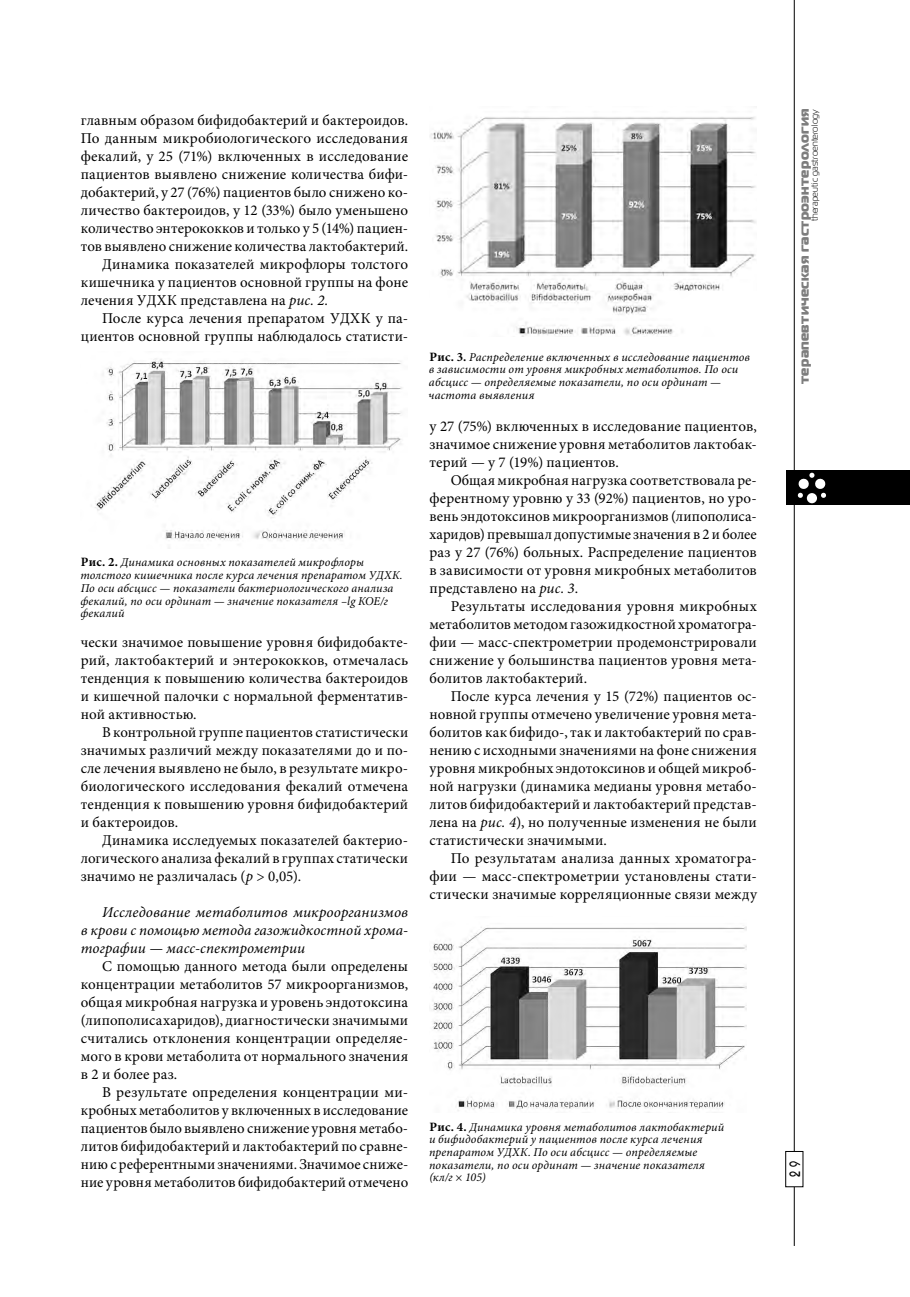
<style>
.page{position:relative;width:910px;height:1297px;background:#fff}
.page>*{position:absolute;margin:0;border:0;box-sizing:border-box;transform-origin:0 0}
.t1{font:15px "Minion Pro";letter-spacing:.01em;color:#000}
.t2{font:italic 15px "Minion Pro";letter-spacing:.01em;color:#000}
.t3{font:15px "Bauhaus Medium C";color:#000;scale:.72 1}
.t4{font:13.5px "Magistral Black C";letter-spacing:.025em;color:#7d7d7d}
.t5{font:italic 12px/12.8px "Minion Pro";letter-spacing:.015em;color:#000}
.t6{font:9px "Magistral C";letter-spacing:.02em;color:#000}
.s1{font-style:italic}
.s2{font-weight:700;font-style:normal;font-size:12.75px}
.s3{font-style:normal}
</style>
<div class="page">
<hr style="left:794px;top:0;width:1px;height:1246px;background:#000">
<div style="left:786px;top:1151px;width:17px;height:36px;background:#fff"></div>
<div style="left:785px;top:1151px;width:18px;height:36px;border:1px solid #000"></div>
<div style="left:787px;top:471px;width:123px;height:34px;background:#000"></div>
<div style="left:807px;top:493px;width:10px;height:10px;background:#fff;border-radius:50%"></div>
<svg style="left:797px;top:473px;width:29px;height:25px"></svg>
<img style="left:95px;top:358px;width:307px;height:191px">
<img style="left:430px;top:117px;width:326px;height:220px">
<img style="left:432px;top:926px;width:314px;height:187px">
<p class="t1" style="left:81px;top:114px;width:329px">главным образом бифидобактерий и бактероидов.</p>
<p class="t1" style="left:81px;top:132px;width:329px">По данным микробиологического исследования</p>
<p class="t1" style="left:81px;top:150px;width:329px">фекалий, у 25 (71%) включенных в исследование</p>
<p class="t1" style="left:81px;top:168px;width:329px">пациентов выявлено снижение количества бифи-</p>
<p class="t1" style="left:81px;top:186px;width:329px">добактерий, у 27 (76%) пациентов было снижено ко-</p>
<p class="t1" style="left:81px;top:204px;width:329px">личество бактероидов, у 12 (33%) было уменьшено</p>
<p class="t1" style="left:81px;top:222px;width:329px">количество энтерококков и только у 5 (14%) пациен-</p>
<p class="t1" style="left:81px;top:240px;width:329px">тов выявлено снижение количества лактобактерий.</p>
<p class="t1" style="left:102px;top:258px;width:308px">Динамика показателей микрофлоры толстого</p>
<p class="t1" style="left:81px;top:276px;width:329px">кишечника у пациентов основной группы на фоне</p>
<p class="t1" style="left:81px;top:294px;width:249px">лечения УДХК представлена на <span class="s1">рис. 2.</span></p>
<p class="t1" style="left:102px;top:312px;width:308px">После курса лечения препаратом УДХК у па-</p>
<p class="t1" style="left:81px;top:330px;width:329px">циентов основной группы наблюдалось статисти-</p>
<p class="t5" style="left:80px;top:557px;width:324px"><span class="s2">Рис. 2.</span> Динамика основных показателей микрофлоры толстого кишечника после курса лечения препаратом УДХК.<br>По оси абсцисс — показатели бактериологического анализа фекалий, по оси ординат — значение показателя –lg КОЕ/г фекалий</p>
<p class="t1" style="left:81px;top:636px;width:329px">чески значимое повышение уровня бифидобакте-</p>
<p class="t1" style="left:81px;top:654px;width:329px">рий, лактобактерий и энтерококков, отмечалась</p>
<p class="t1" style="left:81px;top:672px;width:329px">тенденция к повышению количества бактероидов</p>
<p class="t1" style="left:81px;top:690px;width:329px">и кишечной палочки с нормальной ферментатив-</p>
<p class="t1" style="left:81px;top:708px;width:117px">ной активностью.</p>
<p class="t1" style="left:102px;top:726px;width:308px">В контрольной группе пациентов статистически</p>
<p class="t1" style="left:81px;top:744px;width:329px">значимых различий между показателями до и по-</p>
<p class="t1" style="left:81px;top:762px;width:329px">сле лечения выявлено не было, в результате микро-</p>
<p class="t1" style="left:81px;top:780px;width:329px">биологического исследования фекалий отмечена</p>
<p class="t1" style="left:81px;top:798px;width:329px">тенденция к повышению уровня бифидобактерий</p>
<p class="t1" style="left:81px;top:816px;width:99px">и бактероидов.</p>
<p class="t1" style="left:102px;top:834px;width:308px">Д инамика исследуемых показателей бактерио-</p>
<p class="t1" style="left:81px;top:852px;width:329px">логического анализа фекалий в группах статически</p>
<p class="t1" style="left:81px;top:870px;width:222px">значимо не различалась (<span class="s1">p</span> &gt; 0,05).</p>
<p class="t2" style="left:102px;top:906px;width:308px">Исследование метаболитов микроорганизмов</p>
<p class="t2" style="left:81px;top:924px;width:329px">в крови с помощью метода газожидкостной хрома-</p>
<p class="t2" style="left:81px;top:942px;width:226px">тографии — масс-спектрометрии</p>
<p class="t1" style="left:102px;top:960px;width:308px">С помощью данного метода были определены</p>
<p class="t1" style="left:81px;top:978px;width:329px">концентрации метаболитов 57 микроорганизмов,</p>
<p class="t1" style="left:81px;top:996px;width:329px">общая микробная нагрузка и уровень эндотоксина</p>
<p class="t1" style="left:81px;top:1014px;width:329px">(липополисахаридов), диагностически значимыми</p>
<p class="t1" style="left:81px;top:1032px;width:329px">считались отклонения концентрации определяе-</p>
<p class="t1" style="left:81px;top:1050px;width:329px">мого в крови метаболита от нормального значения</p>
<p class="t1" style="left:81px;top:1068px;width:98px">в 2 и более раз.</p>
<p class="t1" style="left:102px;top:1086px;width:308px">В результате определения концентрации ми-</p>
<p class="t1" style="left:81px;top:1104px;width:329px">кробных метаболитов у включенных в исследование</p>
<p class="t1" style="left:81px;top:1122px;width:329px">пациентов было выявлено снижение уровня метабо-</p>
<p class="t1" style="left:81px;top:1140px;width:329px">литов бифидобактерий и лактобактерий по сравне-</p>
<p class="t1" style="left:81px;top:1158px;width:329px">нию с референтными значениями. Значимое сниже-</p>
<p class="t1" style="left:81px;top:1176px;width:329px">ние уровня метаболитов бифидобактерий отмечено</p>
<p class="t5" style="left:428px;top:351px;width:323px"><span class="s2">Рис. 3.</span> Распределение включенных в исследование пациентов в зависимости от уровня микробных метаболитов. По оси абсцисс — определяемые показатели, по оси ординат — частота выявления</p>
<p class="t1" style="left:429px;top:420px;width:329px">у 27 (75%) включенных в исследование пациентов,</p>
<p class="t1" style="left:429px;top:438px;width:329px">значимое снижение уровня метаболитов лактобак-</p>
<p class="t1" style="left:429px;top:456px;width:191px">терий — у 7 (19%) пациентов.</p>
<p class="t1" style="left:451px;top:474px;width:308px">Общая микробная нагрузка соответствовала ре-</p>
<p class="t1" style="left:429px;top:492px;width:329px">ферентному уровню у 33 (92%) пациентов, но уро-</p>
<p class="t1" style="left:429px;top:510px;width:329px">вень эндотоксинов микроорганизмов (липополиса-</p>
<p class="t1" style="left:429px;top:528px;width:329px">харидов) превышал допустимые значения в 2 и более</p>
<p class="t1" style="left:429px;top:546px;width:329px">раз у 27 (76%) больных. Распределение пациентов</p>
<p class="t1" style="left:429px;top:564px;width:329px">в зависимости от уровня микробных метаболитов</p>
<p class="t1" style="left:429px;top:582px;width:150px">представлено на <span class="s1">рис. 3</span>.</p>
<p class="t1" style="left:451px;top:600px;width:308px">Результаты исследования уровня микробных</p>
<p class="t1" style="left:429px;top:618px;width:329px">метаболитов методом газожидкостной хроматогра-</p>
<p class="t1" style="left:429px;top:636px;width:329px">фии — масс-спектрометрии продемонстрировали</p>
<p class="t1" style="left:429px;top:654px;width:329px">снижение у большинства пациентов уровня мета-</p>
<p class="t1" style="left:429px;top:672px;width:159px">болитов лактобактерий.</p>
<p class="t1" style="left:451px;top:690px;width:308px">После курса лечения у 15 (72%) пациентов ос-</p>
<p class="t1" style="left:429px;top:708px;width:329px">новной группы отмечено увеличение уровня мета-</p>
<p class="t1" style="left:429px;top:726px;width:329px">болитов как бифидо-, так и лактобактерий по срав-</p>
<p class="t1" style="left:429px;top:744px;width:329px">нению с исходными значениями на фоне снижения</p>
<p class="t1" style="left:429px;top:762px;width:329px">уровня микробных эндотоксинов и общей микроб-</p>
<p class="t1" style="left:429px;top:780px;width:329px">ной нагрузки (динамика медианы уровня метабо-</p>
<p class="t1" style="left:429px;top:798px;width:329px">литов бифидобактерий и лактобактерий представ-</p>
<p class="t1" style="left:429px;top:816px;width:329px">лена на <span class="s1">рис. 4</span>), но полученные изменения не были</p>
<p class="t1" style="left:429px;top:834px;width:179px">статистически значимыми.</p>
<p class="t1" style="left:451px;top:852px;width:308px">По результатам анализа данных хроматогра-</p>
<p class="t1" style="left:429px;top:870px;width:329px">фии — масс-спектрометрии установлены стати-</p>
<p class="t1" style="left:429px;top:888px;width:329px">стически значимые корреляционные связи между</p>
<p class="t5" style="left:429px;top:1121px;width:297px"><span class="s2">Рис. 4.</span> Динамика уровня метаболитов лактобактерий и бифидобактерий у пациентов после курса лечения препаратом УДХК. По оси абсцисс — определяемые показатели, по оси ординат — значение показателя (кл/г <span class="s3">×</span> 105)</p>
<p class="t4" style="left:799px;top:384px;width:277px;rotate:-90deg">терапевтическая гастроэнтерология</p>
<p class="t6" style="left:811px;top:221px;width:113px;rotate:-90deg">therapeutic gastroenterology</p>
<p class="t3" style="left:789px;top:1176px;width:23px;rotate:-90deg">2 9</p>
</div>
